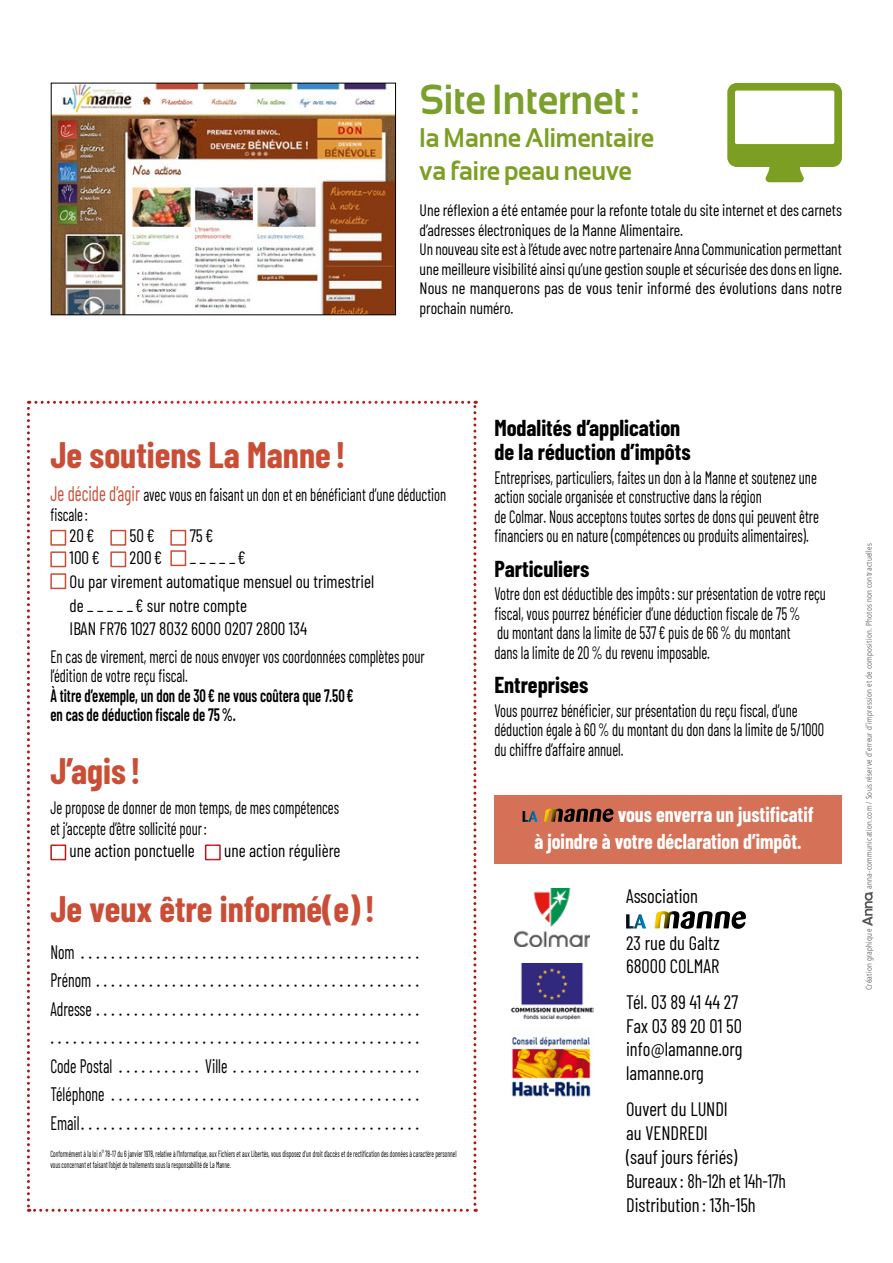
<style>
.page{position:relative;width:893px;height:1263px;background:#fff}
.page>*{position:absolute;margin:0;border:0;box-sizing:border-box;transform-origin:0 0}
.Titre_28pt{font:700 42px "Sansation";color:#7aa02b;scale:.9 1}
.texte_normal{font:700 36px "Barlow Condensed";color:#ca4d36}
.Titre_28pt-2{font:700 27px/33px "Sansation";color:#7c9f23;scale:.9 1}
.texte_normal-2{font:700 22.5px/24px "Barlow Condensed";color:#000}
.texte_en_avant{font:700 21px "Barlow Condensed";color:#fff;scale:.95 1}
.texte_normal-3{font:19.5px "Barlow Condensed";color:#000;scale:.8 1}
.texte_en_avant-2{font:19.5px/24px "Barlow Condensed";color:#000;scale:.95 1}
.texte_normal-4{font:19.5px "Barlow Condensed";color:#000}
.texte_normal-5{font:18px/19.5px "Barlow Condensed";color:#000;scale:.8 1}
.texte_en_avant-3{font:18px/23.2px "Barlow Condensed";color:#000;scale:.95 1}
.texte_normal-6{font:600 18px/19.5px "Barlow Condensed";color:#000;scale:.8 1}
.Texte_justifié{font:16.5px/19.5px "Barlow Condensed";color:#000;scale:.91 1}
.Texte_justifié-2{font:16.5px/19.5px "Barlow Condensed";color:#000;scale:.95 1}
.Texte_justifié-3{font:16.5px/19.5px "Barlow Condensed";color:#000}
.texte_normal-7{font:9px/10.5px "Barlow Condensed";color:#000;scale:.7 1}
.Texte_courant{font:300 condensed 8.25px "Frutiger LT Std";letter-spacing:.03em;color:#565656}
.s1{font-size:21px;color:#ca4d36}
</style>
<div class="page">
<svg style="left:27px;top:401px;width:449px;height:811px"></svg>
<div style="left:50px;top:530px;width:16px;height:16px;border:2px solid #ca4d36"></div>
<div style="left:110px;top:530px;width:16px;height:16px;border:2px solid #ca4d36"></div>
<div style="left:170px;top:530px;width:16px;height:16px;border:2px solid #ca4d36"></div>
<div style="left:50px;top:551px;width:16px;height:16px;border:2px solid #ca4d36"></div>
<div style="left:110px;top:551px;width:16px;height:16px;border:2px solid #ca4d36"></div>
<div style="left:170px;top:550px;width:16px;height:16px;border:2px solid #ca4d36"></div>
<div style="left:50px;top:573px;width:16px;height:16px;border:2px solid #ca4d36"></div>
<div style="left:50px;top:844px;width:16px;height:16px;border:2px solid #fff"></div>
<div style="left:205px;top:844px;width:16px;height:16px;border:2px solid #fff"></div>
<svg style="left:626px;top:914px;width:20px;height:14px"></svg>
<svg style="left:654px;top:911px;width:92px;height:18px"></svg>
<img style="left:512px;top:1037px;width:79px;height:60px">
<img style="left:510px;top:964px;width:84px;height:55px">
<img style="left:514px;top:888px;width:76px;height:58px">
<div style="left:494px;top:795px;width:348px;height:69px;background:#d57157"></div>
<svg style="left:523px;top:811px;width:15px;height:11px"></svg>
<svg style="left:544px;top:809px;width:70px;height:13px"></svg>
<img style="left:53px;top:85px;width:341px;height:228px">
<div style="left:51px;top:83px;width:345px;height:232px;border:1px solid #000"></div>
<svg style="left:727px;top:83px;width:115px;height:99px"></svg>
<svg style="left:862px;top:892px;width:11px;height:34px"></svg>
<p class="Titre_28pt" style="left:420px;top:76px;width:246px">Site Internet:</p>
<p class="Titre_28pt-2" style="left:420px;top:121px;width:262px">la Manne Alimentaire va faire peau neuve</p>
<p class="Texte_justifié-2" style="left:420px;top:199px;width:446px">Une réflexion a été entamée pour la refonte totale du site internet et des carnets d’adresses électroniques de la Manne Alimentaire.</p>
<p class="Texte_justifié" style="left:420px;top:238px;width:466px">Un nouveau site est à l’étude avec notre partenaire Anna Communication permettant une meilleure visibilité ainsi qu’une gestion souple et sécurisée des dons en ligne.</p>
<p class="Texte_justifié-3" style="left:420px;top:277px;width:424px">Nous ne manquerons pas de vous tenir informé des évolutions dans notre prochain numéro.</p>
<p class="texte_normal" style="left:50px;top:429px;width:296px">Je soutiens La Manne !</p>
<p class="texte_normal-5" style="left:50px;top:484px;width:496px"><span class="s1">Je décide d’agir</span> avec vous en faisant un don et en bénéficiant d’une déduction fiscale :</p>
<p class="texte_en_avant-3" style="left:70px;top:523px;width:28px">20€</p>
<p class="texte_en_avant-3" style="left:130px;top:523px;width:28px">50€</p>
<p class="texte_en_avant-3" style="left:190px;top:523px;width:26px">75€</p>
<p class="texte_en_avant-3" style="left:70px;top:545px;width:33px">100 €</p>
<p class="texte_en_avant-3" style="left:130px;top:545px;width:36px">200 €</p>
<p class="texte_en_avant-3" style="left:190px;top:545px;width:61px">_ _ _ _ _€</p>
<p class="texte_en_avant-3" style="left:70px;top:569px;width:322px">Ou par virement automatique mensuel ou trimestriel de _ _ _ _ _ € sur notre compte<br>IBAN FR76 1027 8032 6000 0207 2800 134</p>
<p class="texte_normal-5" style="left:50px;top:645px;width:469px">En cas de virement, merci de nous envoyer vos coordonnées complètes pour l’édition de votre reçu fiscal.</p>
<p class="texte_normal-6" style="left:50px;top:684px;width:381px">À titre d’exemple, un don de 30€ ne vous coûtera que 7.50€ en cas de déduction fiscale de 75%.</p>
<p class="texte_normal" style="left:50px;top:745px;width:92px">J’agis !</p>
<p class="texte_normal-5" style="left:50px;top:795px;width:362px;line-height:21.6px">Je propose de donner de mon temps, de mes compétences et j’accepte d’être sollicité pour:</p>
<p class="texte_en_avant-3" style="left:70px;top:838px;width:133px">une action ponctuelle</p>
<p class="texte_en_avant-3" style="left:224px;top:838px;width:124px">une action régulière</p>
<p class="texte_normal" style="left:50px;top:883px;width:326px">Je veux être informé(e)!</p>
<p class="texte_normal-3" style="left:50px;top:938px;width:39px">Nom..............................................</p>
<p class="texte_normal-3" style="left:50px;top:966px;width:58px">Prénom............................................</p>
<p class="texte_normal-3" style="left:50px;top:995px;width:58px">Adresse............................................</p>
<p class="texte_normal-4" style="left:50px;top:1023px;width:370px">. . . . . . . . . . . . . . . . . . . . . . . . . . . . . . . . . . . . . . . . . . . . . . . . .</p>
<p class="texte_normal-3" style="left:50px;top:1052px;width:87px">Code Postal ............</p>
<p class="texte_normal-3" style="left:205px;top:1052px;width:36px">Ville..........................</p>
<p class="texte_normal-3" style="left:50px;top:1080px;width:77px">Téléphone ..........................................</p>
<p class="texte_normal-3" style="left:50px;top:1109px;width:43px">Email..............................................</p>
<p class="texte_normal-7" style="left:50px;top:1148px;width:582px">Conformément à la loi n° 78-17 du 6 janvier 1978, relative à l’Informatique, aux Fichiers et aux Libertés, vous disposez d’un droit d’accès et de rectification des données à caractère personnel vous concernant et faisant l’objet de traitements sous la responsabilité de La Manne.</p>
<p class="texte_normal-2" style="left:494px;top:415px;width:198px">Modalités d’application de la réduction d’impôts</p>
<p class="texte_normal-5" style="left:494px;top:466px;width:407px">Entreprises, particuliers, faites un don à la Manne et soutenez une action sociale organisée et constructive dans la région<br>de Colmar. Nous acceptons toutes sortes de dons qui peuvent être financiers ou en nature (compétences ou produits alimentaires).</p>
<p class="texte_normal-2" style="left:494px;top:555px;width:97px">Particuliers</p>
<p class="texte_normal-5" style="left:494px;top:583px;width:416px">Votre don est déductible des impôts: sur présentation de votre reçu fiscal, vous pourrez bénéficier d’une déduction fiscale de 75%<br>du montant dans la limite de 537 € puis de 66% du montant<br>dans la limite de 20% du revenu imposable.</p>
<p class="texte_normal-2" style="left:494px;top:672px;width:96px">Entreprises</p>
<p class="texte_normal-5" style="left:494px;top:699px;width:414px">Vous pourrez bénéficier, sur présentation du reçu fiscal, d’une déduction égale à 60% du montant du don dans la limite de 5/1000 du chiffre d’affaire annuel.</p>
<p class="texte_en_avant" style="left:618px;top:799px;width:208px">vous enverra un justificatif</p>
<p class="texte_en_avant" style="left:535px;top:826px;width:283px">à joindre à votre déclaration d’impôt.</p>
<p class="texte_en_avant-2" style="left:626px;top:882px;width:77px">Association</p>
<p class="texte_en_avant-2" style="left:626px;top:929px;width:100px">23 rue du Galtz</p>
<p class="texte_en_avant-2" style="left:626px;top:953px;width:100px">68000 COLMAR</p>
<p class="texte_en_avant-2" style="left:626px;top:989px;width:119px">Tél. 03 89 41 44 27</p>
<p class="texte_en_avant-2" style="left:626px;top:1012px;width:124px">Fax 03 89 20 01 50</p>
<p class="texte_en_avant-2" style="left:626px;top:1036px;width:124px">info@lamanne.org</p>
<p class="texte_en_avant-2" style="left:626px;top:1059px;width:83px">lamanne.org</p>
<p class="texte_en_avant-2" style="left:626px;top:1096px;width:109px">Ouvert du LUNDI au VENDREDI</p>
<p class="texte_en_avant-2" style="left:626px;top:1144px;width:119px">(sauf jours fériés)</p>
<p class="texte_en_avant-2" style="left:626px;top:1168px;width:170px">Bureaux: 8h-12h et 14h-17h</p>
<p class="texte_en_avant-2" style="left:626px;top:1192px;width:138px">Distribution : 13h-15h</p>
<p class="Texte_courant" style="left:864px;top:889px;width:347px;rotate:-90deg">anna-communication.com / Sous réserve d’erreur d’impression et de composition. Photos non contractuelles</p>
<p class="Texte_courant" style="left:864px;top:990px;width:63px;rotate:-90deg">Création graphique</p>
</div>
